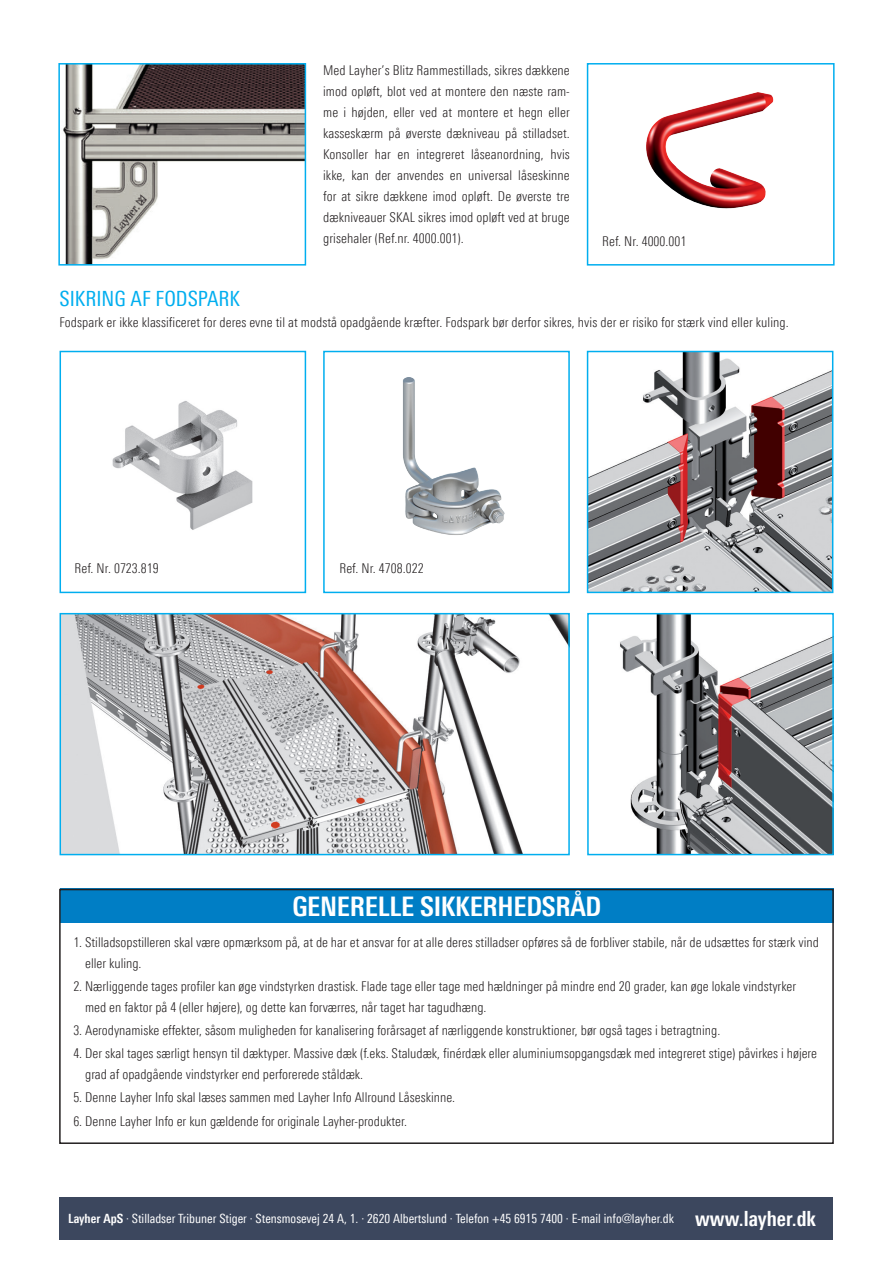
<style>
.page{position:relative;width:893px;height:1263px;background:#fff}
.page>*{position:absolute;margin:0;border:0;box-sizing:border-box;transform-origin:0 0}
.subhead{font:700 27px "Linotype Univers 620 Cn";letter-spacing:-.01em;color:#fff}
.tall_blue_subhead{font:21px "Linotype Univers 420 Cn";color:#00aeef}
.www{font:700 21px "Linotype Univers 620 Cn";color:#fff}
.body_2{font:300 13.5px/21px "Linotype Univers 320 Cn";color:#231f20}
.body{font:300 13.5px/21px "Linotype Univers 320 Cn";letter-spacing:.005em;color:#231f20;text-align:justify}
.Adresse{font:12.75px "Linotype Univers 420 Cn";color:#fff}
.s1{font-family:"Linotype Univers 620 Cn";font-weight:700}
</style>
<div class="page">
<div style="left:60px;top:351px;width:246px;height:242px;border:2px solid #00aeef"></div>
<div style="left:323px;top:351px;width:247px;height:242px;border:2px solid #00aeef"></div>
<div style="left:60px;top:889px;width:774px;height:34px;background:#007ec5"></div>
<div style="left:59px;top:889px;width:775px;height:255px;border:2px solid #231f20"></div>
<img style="left:63px;top:66px;width:240px;height:197px">
<div style="left:58px;top:63px;width:248px;height:203px;border:2px solid #00aeef"></div>
<img style="left:646px;top:92px;width:128px;height:117px">
<div style="left:587px;top:63px;width:248px;height:203px;border:2px solid #00aeef"></div>
<img style="left:63px;top:616px;width:504px;height:236px">
<div style="left:60px;top:613px;width:510px;height:242px;border:2px solid #00aeef"></div>
<img style="left:112px;top:401px;width:141px;height:129px">
<img style="left:403px;top:377px;width:102px;height:158px">
<img style="left:590px;top:354px;width:240px;height:236px">
<div style="left:587px;top:351px;width:246px;height:242px;border:2px solid #00aeef"></div>
<img style="left:620px;top:616px;width:211px;height:236px">
<div style="left:587px;top:613px;width:247px;height:242px;border:2px solid #00aeef"></div>
<div style="left:60px;top:1197px;width:773px;height:43px;background:#3c475e"></div>
<p class="body" style="left:323px;top:60px;width:248px">Med Layher’s Blitz Rammestillads, sikres dækkene imod opløft, blot ved at montere den næste ram&shy;me i højden, eller ved at montere et hegn eller kasseskærm på øverste dækniveau på stilladset.<br>Konsoller har en integreret låseanordning, hvis ikke, kan der anvendes en universal låseskinne for at sikre dækkene imod opløft. De øverste tre dækniveauer SKAL sikres imod opløft ved at bruge grisehaler (Ref.nr. 4000.001).</p>
<p class="body" style="left:602px;top:230px;width:86px">Ref. Nr. 4000.001</p>
<p class="tall_blue_subhead" style="left:60px;top:286px;width:182px">SIKRING AF FODSPARK</p>
<p class="body" style="left:60px;top:312px;width:731px">Fodspark er ikke klassificeret for deres evne til at modstå opadgående kræfter. Fodspark bør derfor sikres, hvis der er risiko for stærk vind eller kuling.</p>
<p class="body" style="left:75px;top:558px;width:86px">Ref. Nr. 0723.819</p>
<p class="body" style="left:339px;top:558px;width:86px">Ref. Nr. 4708.022</p>
<p class="subhead" style="left:292px;top:890px;width:310px">GENERELLE SIKKERHEDSRÅD</p>
<p class="body_2" style="left:85px;top:931px;width:735px;text-indent:-12px">1. Stilladsopstilleren skal være opmærksom på, at de har et ansvar for at alle deres stilladser opføres så de forbliver stabile, når de udsættes for stærk vind eller kuling.</p>
<p class="body_2" style="left:85px;top:976px;width:712px;text-indent:-12px">2. Nærliggende tages profiler kan øge vindstyrken drastisk. Flade tage eller tage med hældninger på mindre end 20 grader, kan øge lokale vindstyrker med en faktor på 4 (eller højere), og dette kan forværres, når taget har tagudhæng.</p>
<p class="body_2" style="left:73px;top:1020px;width:648px">3. Aerodynamiske effekter, såsom muligheden for kanalisering forårsaget af nærliggende konstruktioner, bør også tages i betragtning.</p>
<p class="body_2" style="left:85px;top:1043px;width:733px;text-indent:-12px">4. Der skal tages særligt hensyn til dæktyper. Massive dæk (f.eks. Staludæk, finérdæk eller aluminiumsopgangsdæk med integreret stige) påvirkes i højere grad af opadgående vindstyrker end perforerede ståldæk.</p>
<p class="body_2" style="left:73px;top:1087px;width:383px">5. Denne Layher Info skal læses sammen med Layher Info Allround Låseskinne.</p>
<p class="body_2" style="left:73px;top:1110px;width:335px">6. Denne Layher Info er kun gældende for originale Layher-produkter.</p>
<p class="Adresse" style="left:68px;top:1211px;width:607px"><span class="s1">Layher ApS</span> ∙ Stilladser Tribuner Stiger ∙ Stensmosevej 24 A, 1. ∙ 2620 Albertslund ∙ Telefon +45 6915 7400 ∙ E-mail info@layher.dk</p>
<p class="www" style="left:695px;top:1206px;width:122px">www.layher.dk</p>
</div>
